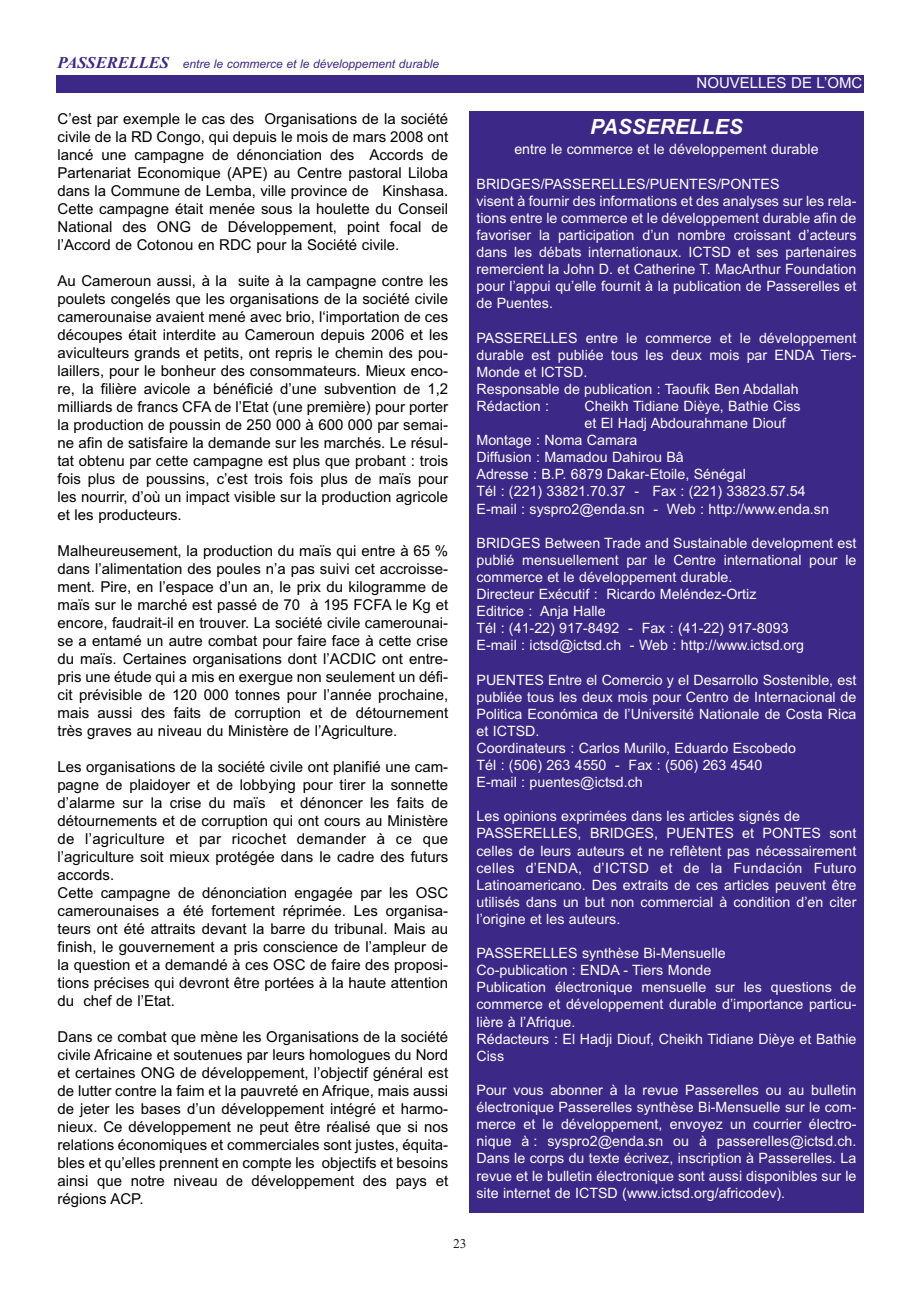
<style>
.page{position:relative;width:920px;height:1290px;background:#fff}
.page>*{position:absolute;margin:0;border:0;box-sizing:border-box;transform-origin:0 0}
.t1{font:italic 700 21px "Arial";color:#fff}
.t2{font:15px/18px "Arial";color:#000;text-align:justify}
.t3{font:15px "Arial";color:#fff}
.t4{font:14.25px/17.1px "Arial";color:#fff}
.t5{font:13.5px "Times New Roman";color:#231f20}
.t6{font:italic 12px "Arial";color:#3c2886}
.s1{font-family:"Times New Roman";font-weight:700;font-size:16.5px}
</style>
<div class="page">
<div style="left:469px;top:111px;width:395px;height:1102px;background:#3c2886"></div>
<div style="left:56px;top:75px;width:808px;height:18px;background:#3c2886"></div>
<p class="t6" style="left:58px;top:57px;width:383px"><span class="s1">PASSERELLES</span> entre le commerce et le développement durable</p>
<p class="t2" style="left:58px;top:110px;width:392px">C’est par exemple le cas des Organisations de la société civile de la RD Congo, qui depuis le mois de mars 2008 ont lancé une campagne de dénonciation des Accords de Partenariat Economique (APE) au Centre pastoral Liloba dans la Commune de Lemba, ville province de Kinshasa.<br>Cette campagne était menée sous la houlette du Conseil National des ONG de Développement, point focal de l’Accord de Cotonou en RDC pour la Société civile.</p>
<p class="t2" style="left:58px;top:272px;width:392px">Au Cameroun aussi, à la suite à la campagne contre les poulets congelés que les organisations de la société civile camerounaise avaient mené avec brio, l‘importation de ces découpes était interdite au Cameroun depuis 2006 et les aviculteurs grands et petits, ont repris le chemin des pou&shy;laillers, pour le bonheur des consommateurs. Mieux enco&shy;re, la filière avicole a bénéficié d’une subvention de 1,2 milliards de francs CFA de l’Etat (une première) pour porter la production de poussin de 250 000 à 600 000 par semai&shy;ne afin de satisfaire la demande sur les marchés. Le résul&shy;tat obtenu par cette campagne est plus que probant : trois fois plus de poussins, c’est trois fois plus de maïs pour les nourrir, d’où un impact visible sur la production agricole et les producteurs.</p>
<p class="t2" style="left:58px;top:542px;width:392px">Malheureusement, la production du maïs qui entre à 65 % dans l’alimentation des poules n’a pas suivi cet accroisse&shy;ment. Pire, en l’espace d’un an, le prix du kilogramme de maïs sur le marché est passé de 70 à 195 FCFA le Kg et encore, faudrait-il en trouver. La société civile camerounai&shy;se a entamé un autre combat pour faire face à cette crise du maïs. Certaines organisations dont l’ACDIC ont entre&shy;pris une étude qui a mis en exergue non seulement un défi&shy;cit prévisible de 120 000 tonnes pour l’année prochaine, mais aussi des faits de corruption et de détournement très graves au niveau du Ministère de l’Agriculture.</p>
<p class="t2" style="left:58px;top:758px;width:392px;text-align:left">Les organisations de la société civile ont planifié une cam&shy;pagne de plaidoyer et de lobbying pour tirer la sonnette d’alarme sur la crise du maïs et dénoncer les faits de détournements et de corruption qui ont cours au Ministère de l’agriculture et par ricochet demander à ce que l’agriculture soit mieux protégée dans le cadre des futurs accords.<br>Cette campagne de dénonciation engagée par les OSC camerounaises a été fortement réprimée. Les organisa&shy;teurs ont été attraits devant la barre du tribunal. Mais au finish, le gouvernement a pris conscience de l’ampleur de la question et a demandé à ces OSC de faire des proposi&shy;tions précises qui devront être portées à la haute attention du chef de l’Etat.</p>
<p class="t2" style="left:58px;top:1028px;width:392px">Dans ce combat que mène les Organisations de la société civile Africaine et soutenues par leurs homologues du Nord et certaines ONG de développement, l’objectif général est de lutter contre la faim et la pauvreté en Afrique, mais aussi de jeter les bases d’un développement intégré et harmo&shy;nieux. Ce développement ne peut être réalisé que si nos relations économiques et commerciales sont justes, équita&shy;bles et qu’elles prennent en compte les objectifs et besoins ainsi que notre niveau de développement des pays et régions ACP.</p>
<p class="t3" style="left:697px;top:74px;width:167px">NOUVELLES DE L’OMC</p>
<h1 class="t1" style="left:590px;top:115px;width:154px">PASSERELLES</h1>
<p class="t4" style="left:514px;top:141px;width:306px">entre le commerce et le développement durable</p>
<p class="t4" style="left:476px;top:175px;width:381px">BRIDGES/PASSERELLES/PUENTES/PONTES<br>visent à fournir des informations et des analyses sur les rela&shy;tions entre le commerce et le développement durable afin de favoriser la participation d’un nombre croissant d’acteurs dans les débats internationaux. ICTSD et ses partenaires remercient la John D. et Catherine T. MacArthur Foundation pour l’appui qu’elle fournit à la publication de Passerelles et de Puentes.</p>
<p class="t4" style="left:476px;top:329px;width:381px">PASSERELLES entre le commerce et le développement durable est publiée tous les deux mois par ENDA Tiers-Monde et ICTSD.<br>Responsable de publication : Taoufik Ben Abdallah Rédaction :</p>
<p class="t4" style="left:584px;top:397px;width:218px">Cheikh Tidiane Dièye, Bathie Ciss</p>
<p class="t4" style="left:584px;top:415px;width:203px">et El Hadj Abdourahmane Diouf</p>
<p class="t4" style="left:476px;top:432px;width:162px">Montage : Noma Camara</p>
<p class="t4" style="left:476px;top:449px;width:209px">Diffusion : Mamadou Dahirou Bâ</p>
<p class="t4" style="left:476px;top:466px;width:271px">Adresse : B.P. 6879 Dakar-Etoile, Sénégal</p>
<p class="t4" style="left:476px;top:483px;width:331px">Tél : (221) 33821.70.37 - Fax : (221) 33823.57.54</p>
<p class="t4" style="left:476px;top:500px;width:354px">E-mail : syspro2@enda.sn - Web : http://www.enda.sn</p>
<p class="t4" style="left:476px;top:534px;width:381px">BRIDGES Between Trade and Sustainable development est publié mensuellement par le Centre international pour le commerce et le développement durable.<br>Directeur Exécutif : Ricardo Meléndez-Ortiz<br>Editrice : Anja Halle<br>Tél : (41-22) 917-8492 - Fax : (41-22) 917-8093<br>E-mail : ictsd@ictsd.ch - Web : http://www.ictsd.org</p>
<p class="t4" style="left:476px;top:671px;width:381px">PUENTES Entre el Comercio y el Desarrollo Sostenible, est publiée tous les deux mois pour Centro de Internacional de Politica Económica de l’Université Nationale de Costa Rica et ICTSD.<br>Coordinateurs : Carlos Murillo, Eduardo Escobedo<br>Tél : (506) 263 4550 - Fax : (506) 263 4540<br>E-mail : puentes@ictsd.ch</p>
<p class="t4" style="left:476px;top:808px;width:381px">Les opinions exprimées dans les articles signés de PASSERELLES, BRIDGES, PUENTES et PONTES sont celles de leurs auteurs et ne reflètent pas nécessairement celles d’ENDA, d’ICTSD et de la Fundación Futuro Latinoamericano. Des extraits de ces articles peuvent être utilisés dans un but non commercial à condition d’en citer l’origine et les auteurs.</p>
<p class="t4" style="left:476px;top:945px;width:381px">PASSERELLES synthèse Bi-Mensuelle<br>Co-publication : ENDA - Tiers Monde<br>Publication électronique mensuelle sur les questions de commerce et développement durable d’importance particu&shy;lière à l’Afrique.<br>Rédacteurs : El Hadji Diouf, Cheikh Tidiane Dièye et Bathie Ciss</p>
<p class="t4" style="left:476px;top:1081px;width:381px;text-align:justify">Pour vous abonner à la revue Passerelles ou au bulletin électronique Passerelles synthèse Bi-Mensuelle sur le com&shy;merce et le développement, envoyez un courrier électro&shy;nique à : syspro2@enda.sn ou à passerelles@ictsd.ch.<br>Dans le corps du texte écrivez, inscription à Passerelles. La revue et le bulletin électronique sont aussi disponibles sur le site internet de ICTSD (www.ictsd.org/africodev).</p>
<p class="t5" style="left:453px;top:1235px;width:15px">23</p>
</div>
